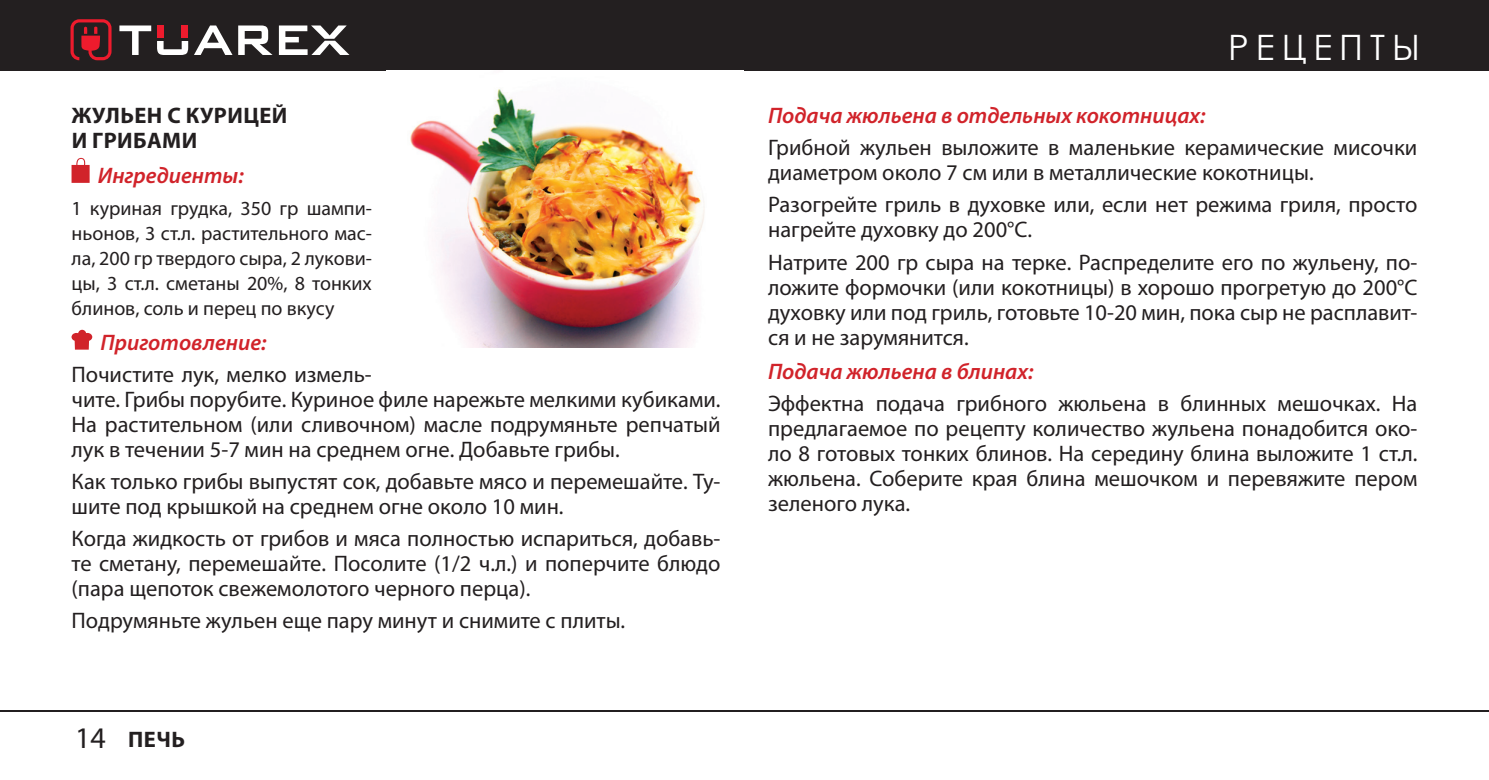
<style>
.page{position:relative;width:1489px;height:780px;background:#fff}
.page>*{position:absolute;margin:0;border:0;box-sizing:border-box;transform-origin:0 0}
.t1{font:35px "Century Gothic";letter-spacing:.2em;color:#fff}
.t2{font:30px "Myriad Pro";color:#231f20}
.t3{font:22.5px/25px "Myriad Pro";color:#231f20}
.t4{font:italic 600 22.5px "Myriad Pro";color:#d1232a}
.t5{font:700 22.5px "Myriad Pro";letter-spacing:.02em;color:#231f20}
.t6{font:20px/25px "Myriad Pro";color:#231f20;text-align:justify}
</style>
<div class="page">
<div style="left:0;top:0;width:1488px;height:71px;background:#231f20"></div>
<hr style="left:1488px;top:0;width:1px;height:71px;background:#231f20">
<hr style="left:0;top:710px;width:1488px;height:1px;background:#231f20">
<svg style="left:119px;top:25px;width:32px;height:30px"></svg>
<svg style="left:194px;top:25px;width:38px;height:30px"></svg>
<svg style="left:238px;top:25px;width:34px;height:30px"></svg>
<div style="left:182px;top:25px;width:6px;height:13px;background:#ee1b2d"></div>
<div style="left:157px;top:25px;width:6px;height:13px;background:#ee1b2d"></div>
<svg style="left:157px;top:41px;width:31px;height:14px"></svg>
<svg style="left:279px;top:25px;width:70px;height:30px"></svg>
<svg style="left:70px;top:19px;width:41px;height:41px"></svg>
<svg style="left:72px;top:158px;width:18px;height:25px"></svg>
<svg style="left:72px;top:330px;width:20px;height:19px"></svg>
<img style="left:410px;top:89px;width:295px;height:258px">
<p class="t5" style="left:72px;top:101px;width:129px">Жульен с кури</p>
<p class="t5" style="left:243px;top:101px;width:43px">цей</p>
<p class="t5" style="left:72px;top:126px;width:49px">и грибами</p>
<p class="t4" style="left:98px;top:161px;width:147px">Ингредиенты:</p>
<p class="t6" style="left:72px;top:195px;width:302px">1 куриная грудка, 350 гр шампи&shy;ньонов, 3 ст.л. растительного мас&shy;ла, 200 гр твердого сыра, 2 лукови&shy;цы, 3 ст.л. сметаны 20%, 8 тонких блинов, соль и перец по вкусу</p>
<p class="t4" style="left:100px;top:328px;width:168px">Приготовление:</p>
<p class="t3" style="left:72px;top:361px;width:650px">Почистите лук, мелко измель-<br>чите. Грибы порубите. Куриное филе нарежьте мелкими кубиками.<br>На растительном (или сливочном) масле подрумяньте репчатый лук в течении 5-7 мин на среднем огне. Добавьте грибы.</p>
<p class="t3" style="left:72px;top:468px;width:650px">Как только грибы выпустят сок, добавьте мясо и перемешайте. Ту&shy;шите под крышкой на среднем огне около 10 мин.</p>
<p class="t3" style="left:72px;top:525px;width:650px;text-align:justify">Когда жидкость от грибов и мяса полностью испариться, добавь&shy;те сметану, перемешайте. Посолите (1/2 ч.л.) и поперчите блюдо (пара щепоток свежемолотого черного перца).</p>
<p class="t3" style="left:72px;top:607px;width:555px">Подрумяньте жульен еще пару минут и снимите с плиты.</p>
<h2 class="t2" style="left:75px;top:719px;width:32px">14</h2>
<p class="t5" style="left:128px;top:724px;width:59px">печь</p>
<h1 class="t1" style="left:1228px;top:23px;width:193px">РЕЦЕПТЫ</h1>
<p class="t4" style="left:768px;top:101px;width:439px">Подача жюльена в отдельных кокотницах:</p>
<p class="t3" style="left:768px;top:135px;width:651px">Грибной жульен выложите в маленькие керамические мисочки диаметром около 7 см или в металлические кокотницы.</p>
<p class="t3" style="left:768px;top:192px;width:651px">Разогрейте гриль в духовке или, если нет режима гриля, просто нагрейте духовку до 200°C.</p>
<p class="t3" style="left:768px;top:249px;width:651px;text-align:justify">Натрите 200 гр сыра на терке. Распределите его по жульену, по&shy;ложите формочки (или кокотницы) в хорошо прогретую до 200°C духовку или под гриль, готовьте 10-20 мин, пока сыр не расплавит&shy;ся и не зарумянится.</p>
<p class="t4" style="left:768px;top:357px;width:267px">Подача жюльена в блинах:</p>
<p class="t3" style="left:768px;top:391px;width:651px;text-align:justify">Эффектна подача грибного жюльена в блинных мешочках. На предлагаемое по рецепту количество жульена понадобится око&shy;ло 8 готовых тонких блинов. На середину блина выложите 1 ст.л. жюльена. Соберите края блина мешочком и перевяжите пером зеленого лука.</p>
</div>
